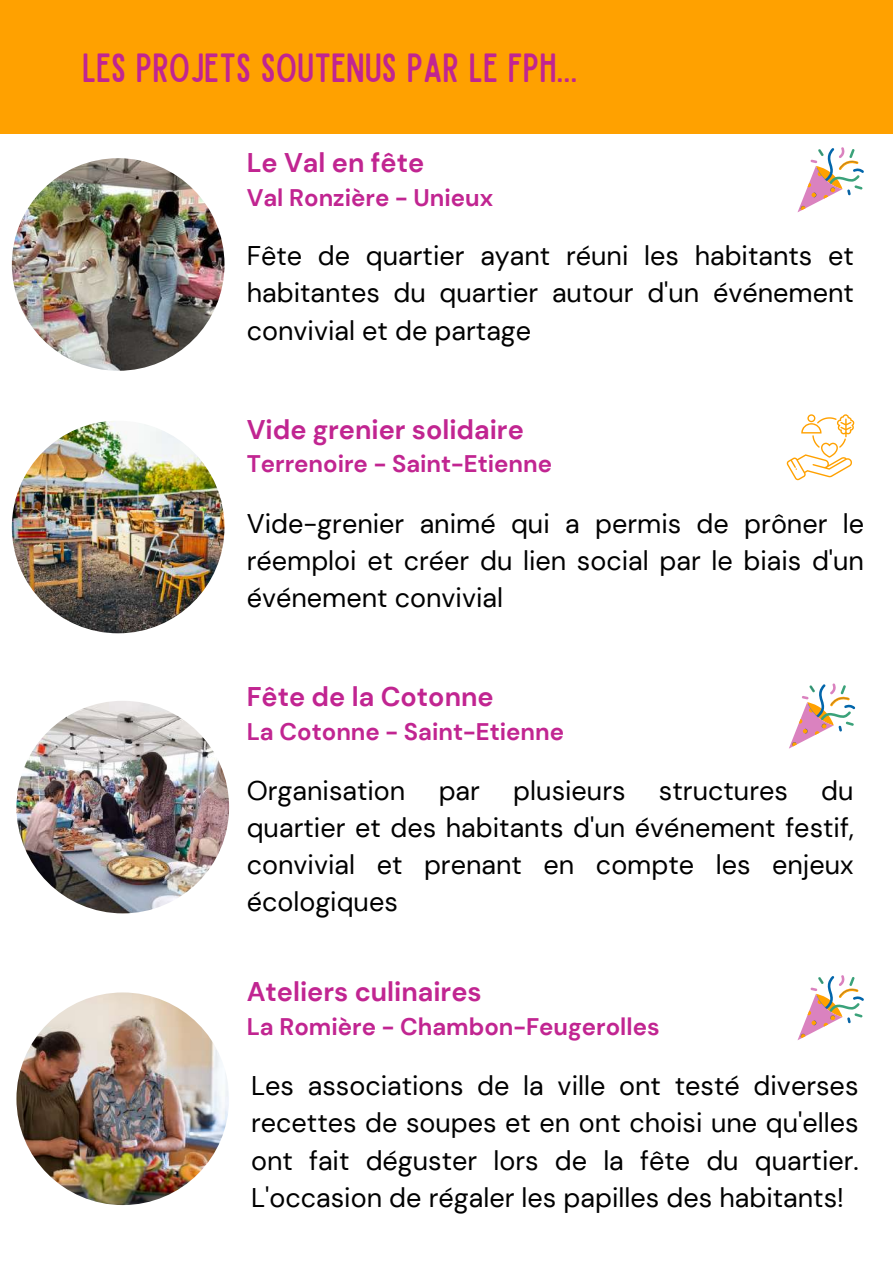
<style>
.page{position:relative;width:893px;height:1264px;background:#fff}
.page>*{position:absolute;margin:0;border:0;box-sizing:border-box;transform-origin:0 0}
.t1{font:32.7px "Sailors Condensed";color:#c12591}
.t2{font:27px/37px "DM Sans";color:#000;text-align:justify}
.t3{font:700 27px "DM Sans";color:#c12591}
.t4{font:700 24px "DM Sans";color:#c12591}
</style>
<div class="page">
<div style="left:0;top:0;width:892px;height:134px;background:#ffa100"></div>
<img style="left:12px;top:158px;width:212px;height:213px;border-radius:50%">
<svg style="left:797px;top:147px;width:66px;height:65px"></svg>
<img style="left:12px;top:421px;width:212px;height:212px;border-radius:50%">
<svg style="left:786px;top:414px;width:68px;height:66px"></svg>
<img style="left:16px;top:700px;width:213px;height:213px;border-radius:50%">
<svg style="left:789px;top:683px;width:66px;height:65px"></svg>
<img style="left:16px;top:992px;width:213px;height:212px;border-radius:50%">
<svg style="left:797px;top:975px;width:66px;height:65px"></svg>
<p class="t1" style="left:82px;top:53px;width:497px">LES PROJETS SOUTENUS PAR LE FPH...</p>
<p class="t3" style="left:247px;top:145px;width:179px">Le Val en fête</p>
<p class="t4" style="left:247px;top:182px;width:248px">Val Ronzière - Unieux</p>
<p class="t2" style="left:247px;top:238px;width:608px">Fête de quartier ayant réuni les habitants et habitantes du quartier autour d'un événement convivial et de partage</p>
<p class="t3" style="left:247px;top:412px;width:278px">Vide grenier solidaire</p>
<p class="t4" style="left:247px;top:448px;width:307px">Terrenoire - Saint-Etienne</p>
<p class="t2" style="left:247px;top:505px;width:619px">Vide-grenier animé qui a permis de prôner le réemploi et créer du lien social par le biais d'un événement convivial</p>
<p class="t3" style="left:247px;top:679px;width:248px">Fête de la Cotonne</p>
<p class="t4" style="left:247px;top:715px;width:319px">La Cotonne - Saint-Etienne</p>
<p class="t2" style="left:247px;top:772px;width:608px">Organisation par plusieurs structures du quartier et des habitants d'un événement festif, convivial et prenant en compte les enjeux écologiques</p>
<p class="t3" style="left:247px;top:974px;width:236px">Ateliers culinaires</p>
<p class="t4" style="left:247px;top:1011px;width:414px">La Romière - Chambon-Feugerolles</p>
<p class="t2" style="left:251px;top:1067px;width:609px">Les associations de la ville ont testé diverses recettes de soupes et en ont choisi une qu'elles ont fait déguster lors de la fête du quartier.<br>L'occasion de régaler les papilles des habitants!</p>
</div>
